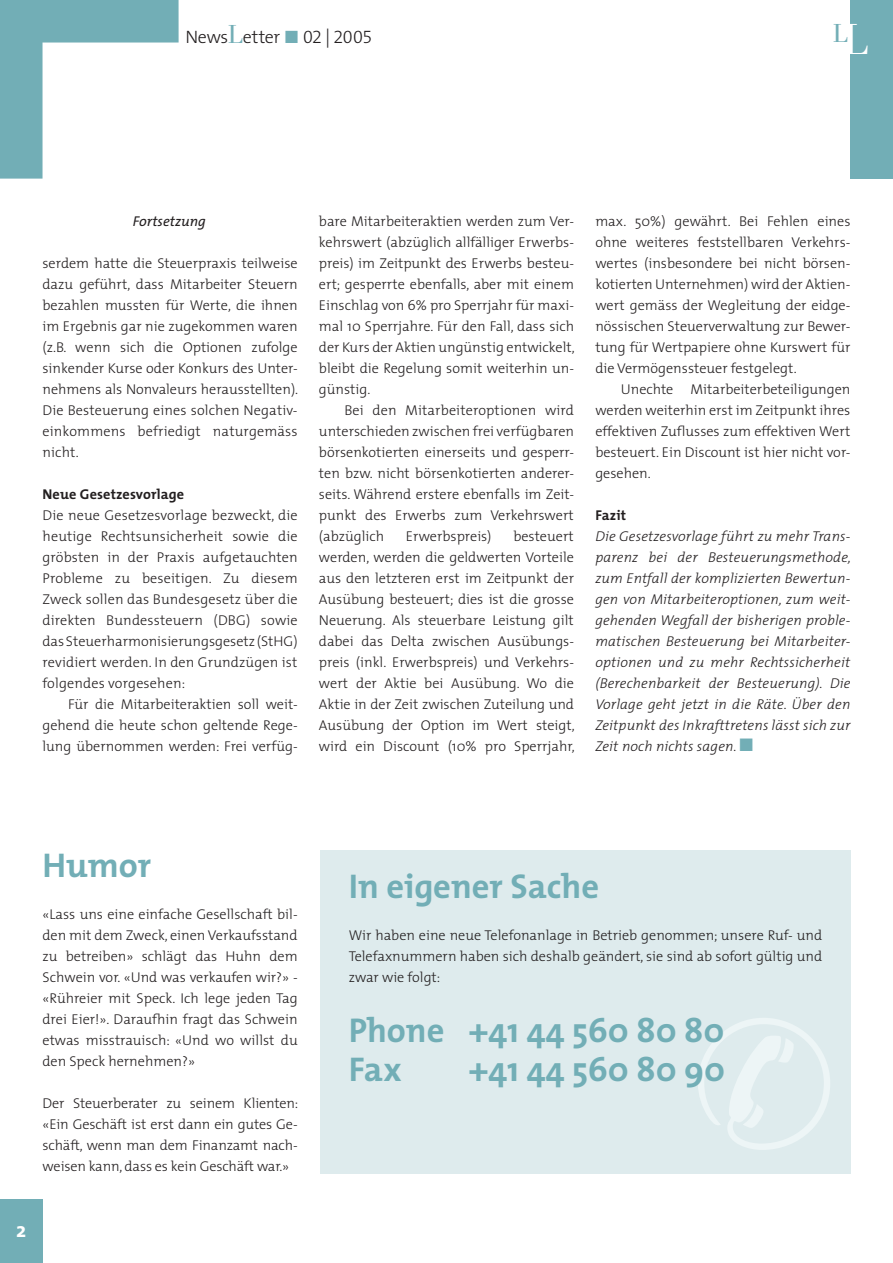
<style>
.page{position:relative;width:893px;height:1263px;background:#fff}
.page>*{position:absolute;margin:0;border:0;box-sizing:border-box;transform-origin:0 0}
.t1{font:700 34.5px/39px "The Mix";color:#72aeb6}
.t2{font:27px "Bodoni";color:#72aeb6}
.t3{font:700 21px "The Mix";color:#fff}
.t4{font:300 18px "The Mix";letter-spacing:-.025em;color:#231f20}
.t5{font:300 14.25px/21px "The Mix";color:#231f20;text-align:justify}
.t6{font:italic 300 14.25px/21px "The Mix";letter-spacing:.01em;color:#231f20;text-align:justify}
.t7{font:700 14.25px "The Mix";letter-spacing:.01em;color:#231f20}
.t8{font:italic 14.25px "The Mix";color:#231f20}
.s1{font-family:"Bodoni";font-weight:400;font-size:27px;color:#72aeb6}
.s2{font-family:"The Mix Light Expert";font-weight:400;color:#72aeb6}
.s3{font-family:"The Mix Light Expert";font-weight:400}
.s4{font-size:45px;color:#fff}
.s5{color:#72aeb6}
</style>
<div class="page">
<div style="left:0;top:1199px;width:43px;height:64px;background:#72aeb6"></div>
<svg style="left:0;top:0;width:179px;height:179px"></svg>
<div style="left:850px;top:0;width:43px;height:179px;background:#72aeb6"></div>
<div style="left:320px;top:850px;width:530px;height:324px;background:#deebed"></div>
<svg style="left:698px;top:1018px;width:132px;height:132px"></svg>
<p class="t4" style="left:185px;top:22px;width:188px">News<span class="s1">L</span>etter <span class="s2">ó</span> <span class="s3">02]2005</span></p>
<h2 class="t2" style="left:833px;top:18px;width:37px">L<span class="s4">L</span></h2>
<p class="t8" style="left:133px;top:209px;width:74px">Fortsetzung</p>
<p class="t5" style="left:43px;top:252px;width:257px">serdem hatte die Steuerpraxis teilweise dazu geführt, dass Mitarbeiter Steuern bezahlen mussten für Werte, die ihnen im Ergebnis gar nie zugekommen waren (z.B. wenn sich die Optionen zufolge sinkender Kurse oder Konkurs des Unter&shy;nehmens als Nonvaleurs herausstellten).<br>Die Besteuerung eines solchen Negativ&shy;einkommens befriedigt naturgemäss nicht.</p>
<p class="t7" style="left:43px;top:482px;width:143px">Neue Gesetzesvorlage</p>
<p class="t5" style="left:43px;top:504px;width:257px">Die neue Gesetzesvorlage bezweckt, die heutige Rechtsunsicherheit sowie die gröbsten in der Praxis aufgetauchten Probleme zu beseitigen. Zu diesem Zweck sollen das Bundesgesetz über die direkten Bundessteuern (DBG) sowie das Steuerharmonisierungsgesetz (StHG) revidiert werden. In den Grundzügen ist folgendes vorgesehen:</p>
<p class="t5" style="left:43px;top:693px;width:257px;text-indent:26px">Für die Mitarbeiteraktien soll weit&shy;gehend die heute schon geltende Rege&shy;lung übernommen werden: Frei verfüg-</p>
<p class="t5" style="left:319px;top:210px;width:257px">bare Mitarbeiteraktien werden zum Ver&shy;kehrswert (abzüglich allfälliger Erwerbs&shy;preis) im Zeitpunkt des Erwerbs besteu&shy;ert; gesperrte ebenfalls, aber mit einem Einschlag von 6% pro Sperrjahr für maxi&shy;mal 10 Sperrjahre. Für den Fall, dass sich der Kurs der Aktien ungünstig entwickelt, bleibt die Regelung somit weiterhin un&shy;günstig.</p>
<p class="t5" style="left:319px;top:399px;width:257px;text-indent:26px">Bei den Mitarbeiteroptionen wird unterschieden zwischen frei verfügbaren börsenkotierten einerseits und gesperr&shy;ten bzw. nicht börsenkotierten anderer&shy;seits. Während erstere ebenfalls im Zeit&shy;punkt des Erwerbs zum Verkehrswert (abzüglich</p>
<p class="t5" style="left:406px;top:525px;width:87px">Erwerbspreis)</p>
<p class="t5" style="left:319px;top:525px;width:257px;text-indent:194px">besteuert werden, werden die geldwerten Vorteile aus den letzteren erst im Zeitpunkt der Ausübung besteuert; dies ist die grosse Neuerung. Als steuerbare Leistung gilt dabei das Delta zwischen Ausübungs&shy;preis (inkl. Erwerbspreis) und Verkehrs&shy;wert der Aktie bei Ausübung. Wo die Aktie in der Zeit zwischen Zuteilung und Ausübung der Option im Wert steigt, wird ein Discount (10% pro Sperrjahr,</p>
<p class="t5" style="left:595px;top:210px;width:257px">max. 50%) gewährt. Bei Fehlen eines ohne weiteres feststellbaren Verkehrs&shy;wertes (insbesondere bei nicht börsen&shy;kotierten Unternehmen) wird der Aktien&shy;wert gemäss der Wegleitung der eidge&shy;nössischen Steuerverwaltung zur Bewer&shy;tung für Wertpapiere ohne Kurswert für die Vermögenssteuer festgelegt.</p>
<p class="t5" style="left:595px;top:378px;width:257px;text-indent:26px">Unechte Mitarbeiterbeteiligungen werden weiterhin erst im Zeitpunkt ihres effektiven Zuflusses zum effektiven Wert besteuert. Ein Discount ist hier nicht vor&shy;gesehen.</p>
<p class="t7" style="left:595px;top:503px;width:32px">Fazit</p>
<p class="t6" style="left:595px;top:525px;width:257px">Die Gesetzesvorlage führt zu mehr Trans&shy;parenz bei der Besteuerungsmethode, zum Entfall der komplizierten Bewertun&shy;gen von Mitarbeiteroptionen, zum weit&shy;gehenden Wegfall der bisherigen proble&shy;matischen Besteuerung bei Mitarbeiter&shy;optionen und zu mehr Rechtssicherheit (Berechenbarkeit der Besteuerung). Die Vorlage geht jetzt in die Räte. Über den Zeitpunkt des Inkrafttretens lässt sich zur Zeit noch nichts sagen. <span class="s5">■</span></p>
<h1 class="t1" style="left:43px;top:845px;width:110px">Humor</h1>
<p class="t5" style="left:43px;top:903px;width:257px">«Lass uns eine einfache Gesellschaft bil&shy;den mit dem Zweck, einen Verkaufsstand zu betreiben» schlägt das Huhn dem Schwein vor. «Und was verkaufen wir?» - «Rühreier mit Speck. Ich lege jeden Tag drei Eier!». Daraufhin fragt das Schwein etwas misstrauisch: «Und wo willst du den Speck hernehmen?»</p>
<p class="t5" style="left:43px;top:1092px;width:257px">Der Steuerberater zu seinem Klienten: «Ein Geschäft ist erst dann ein gutes Ge&shy;schäft, wenn man dem Finanzamt nach&shy;weisen kann, dass es kein Geschäft war.»</p>
<h3 class="t3" style="left:16px;top:1213px;width:12px">2</h3>
<h1 class="t1" style="left:349px;top:866px;width:252px">In eigener Sache</h1>
<p class="t5" style="left:349px;top:924px;width:475px">Wir haben eine neue Telefonanlage in Betrieb genommen; unsere Ruf- und Telefaxnummern haben sich deshalb geändert, sie sind ab sofort gültig und zwar wie folgt:</p>
<h1 class="t1" style="left:349px;top:1010px;width:377px">Phone +41 44 560 80 80<br>Fax</h1>
<h1 class="t1" style="left:469px;top:1049px;width:258px">+41 44 560 80 90</h1>
</div>
